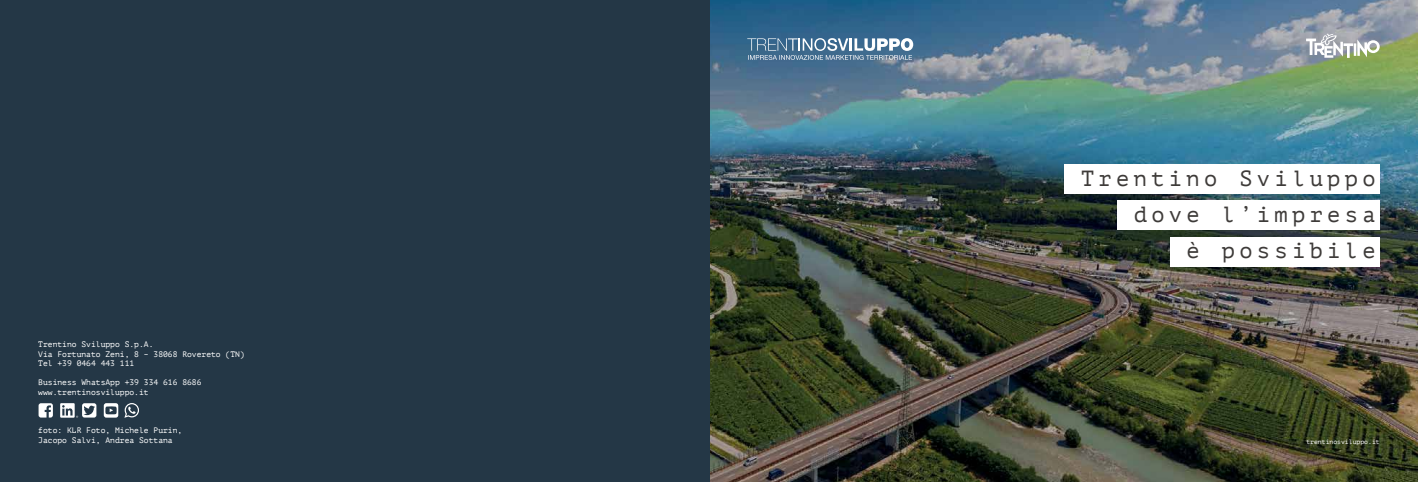
<style>
.page{position:relative;width:1418px;height:482px;background:#fff}
.page>*{position:absolute;margin:0;border:0;box-sizing:border-box;transform-origin:0 0}
.t1{font:21.9px "PT Mono";letter-spacing:.2em;color:#3e3b39}
.t2{font:8px/9.6px "PT Mono";color:#fff}
.t3{font:6.4px "PT Mono";color:#fff}
</style>
<div class="page">
<img style="left:709px;top:0;width:708px;height:482px">
<div style="left:1170px;top:237px;width:209px;height:29px;background:#fff"></div>
<div style="left:1117px;top:201px;width:262px;height:29px;background:#fff"></div>
<div style="left:1064px;top:165px;width:315px;height:29px;background:#fff"></div>
<svg style="left:747px;top:38px;width:166px;height:22px;background:#7594ad"></svg>
<svg style="left:1305px;top:34px;width:74px;height:24px"></svg>
<div style="left:0;top:0;width:709px;height:482px;background:#243746"></div>
<svg style="left:39px;top:403px;width:14px;height:14px"></svg>
<svg style="left:104px;top:403px;width:14px;height:15px"></svg>
<svg style="left:60px;top:403px;width:36px;height:15px"></svg>
<svg style="left:124px;top:403px;width:15px;height:15px"></svg>
<p class="t2" style="left:38px;top:339px;width:208px">Trentino Sviluppo S.p.A.<br>Via Fortunato Zeni, 8 – 38068 Rovereto (TN)<br>Tel +39 0464 443 111</p>
<p class="t2" style="left:38px;top:378px;width:165px">Business WhatsApp +39 334 616 8686 www.trentinosviluppo.it</p>
<p class="t2" style="left:38px;top:426px;width:146px">foto: KLR Foto, Michele Purin,<br>Jacopo Salvi, Andrea Sottana</p>
<h1 class="t1" style="left:1081px;top:165px;width:296px">Trentino Sviluppo</h1>
<h1 class="t1" style="left:1133px;top:202px;width:243px">dove l’impresa</h1>
<h1 class="t1" style="left:1186px;top:238px;width:191px">è possibile</h1>
<p class="t3" style="left:1306px;top:438px;width:75px">trentinosviluppo.it</p>
</div>
